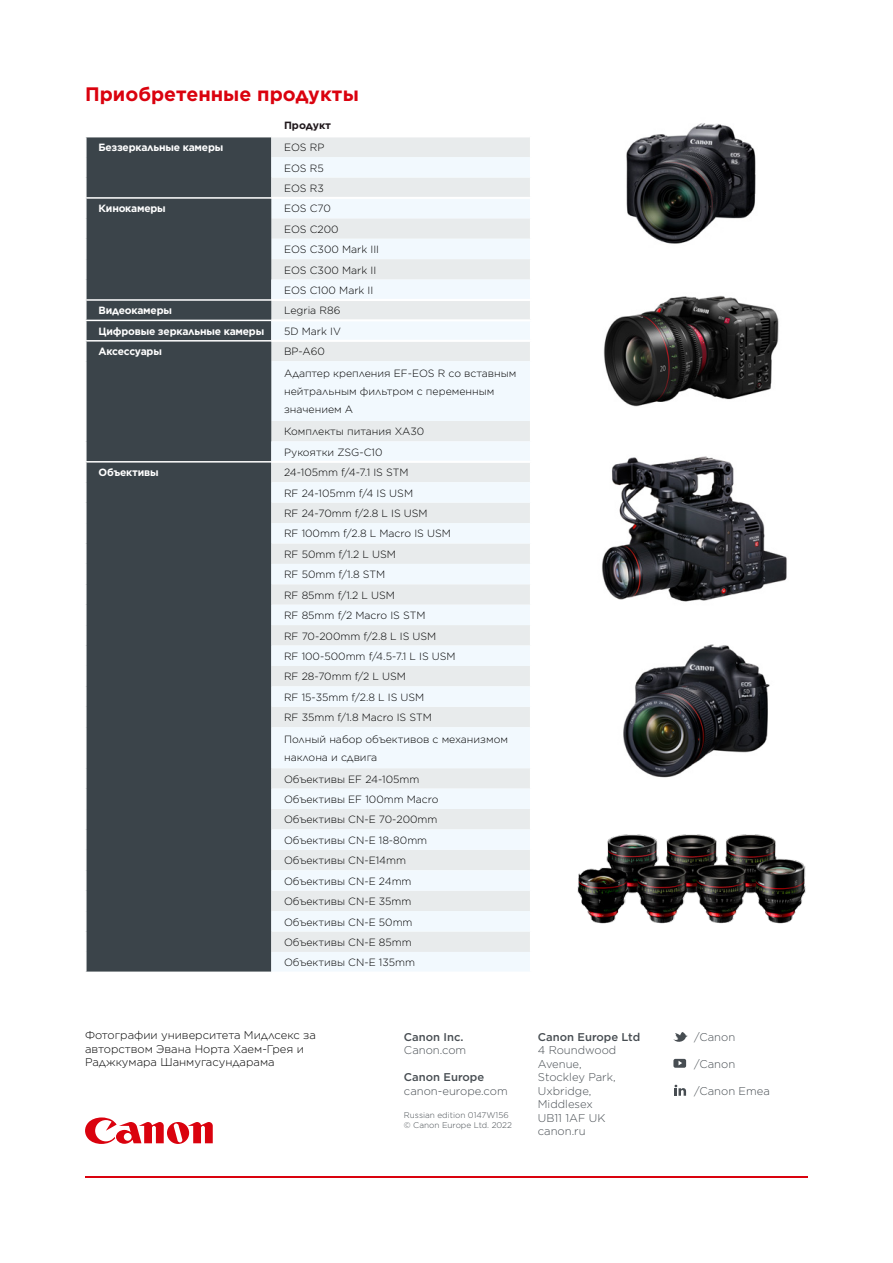
<style>
.page{position:relative;width:893px;height:1263px;background:#fff}
.page>*{position:absolute;margin:0;border:0;box-sizing:border-box;transform-origin:0 0}
.t1{font:700 19.5px "Gotham";color:#da020e}
.t2{font:300 11.25px/13.5px "Gotham";color:#474d52}
.t3{font:300 11.25px/13.5px "Gotham";color:#000}
.t4{font:500 11.25px "Gotham";color:#474d52}
.t5{font:300 10.5px/20.4px "Gotham";color:#000}
.t6{font:700 10.5px "Gotham";letter-spacing:-.02em;color:#fff}
.t7{font:700 10.5px "Gotham";letter-spacing:-.005em;color:#20181c}
.t8{font:300 8.25px/9.9px "Gotham";color:#474d52}
</style>
<div class="page">
<svg style="left:85px;top:1117px;width:128px;height:27px"></svg>
<hr style="left:85px;top:1176px;width:723px;height:2px;background:#da020e">
<svg style="left:673px;top:1032px;width:14px;height:10px"></svg>
<svg style="left:674px;top:1085px;width:12px;height:11px"></svg>
<svg style="left:673px;top:1059px;width:13px;height:9px"></svg>
<img style="left:602px;top:456px;width:185px;height:146px">
<img style="left:577px;top:834px;width:229px;height:90px">
<div style="left:87px;top:137px;width:184px;height:834px;background:#3b444a"></div>
<div style="left:271px;top:137px;width:259px;height:20px;background:#e8ebec"></div>
<svg style="left:271px;top:157px;width:259px;height:814px;fill:#f2f9fd"></svg>
<div style="left:87px;top:199px;width:184px;height:262px;background:#3b444a"></div>
<svg style="left:271px;top:280px;width:259px;height:181px;fill:#f2f9fe"></svg>
<svg style="left:86px;top:463px;width:1px;height:19px"></svg>
<svg style="left:86px;top:952px;width:1px;height:19px"></svg>
<hr style="left:271px;top:461px;width:261px;height:2px;background:#fff">
<hr style="left:271px;top:197px;width:261px;height:2px;background:#fff">
<hr style="left:271px;top:319px;width:261px;height:2px;background:#fff">
<svg style="left:86px;top:199px;width:1px;height:19px"></svg>
<hr style="left:85px;top:197px;width:186px;height:2px;background:#fff">
<hr style="left:85px;top:299px;width:186px;height:2px;background:#fff">
<hr style="left:85px;top:320px;width:186px;height:1px;background:#fff">
<svg style="left:85px;top:280px;width:2px;height:81px"></svg>
<hr style="left:85px;top:340px;width:186px;height:2px;background:#fff">
<hr style="left:85px;top:461px;width:186px;height:2px;background:#fff">
<hr style="left:271px;top:340px;width:261px;height:2px;background:#fff">
<hr style="left:271px;top:299px;width:261px;height:2px;background:#fff">
<img style="left:626px;top:123px;width:130px;height:121px">
<img style="left:603px;top:295px;width:176px;height:112px">
<img style="left:623px;top:644px;width:147px;height:134px">
<h1 class="t1" style="left:85px;top:81px;width:275px">Приобретенные продукты</h1>
<p class="t7" style="left:284px;top:118px;width:49px">Продукт</p>
<p class="t6" style="left:99px;top:140px;width:126px">Беззеркальные камеры</p>
<p class="t5" style="left:284px;top:137px;width:42px;text-align:justify">EOS RP EOS R5<br>EOS R3</p>
<p class="t6" style="left:99px;top:202px;width:69px">Кинокамеры</p>
<p class="t5" style="left:284px;top:198px;width:97px">EOS C70<br>EOS C200<br>EOS C300 Mark III<br>EOS C300 Mark II<br>EOS C100 Mark II</p>
<p class="t6" style="left:99px;top:304px;width:75px">Видеокамеры</p>
<p class="t5" style="left:284px;top:300px;width:58px">Legria R86</p>
<p class="t6" style="left:99px;top:324px;width:167px">Цифровые зеркальные камеры</p>
<p class="t5" style="left:284px;top:321px;width:58px">5D Mark IV</p>
<p class="t6" style="left:99px;top:344px;width:65px">Аксессуары</p>
<p class="t5" style="left:284px;top:340px;width:234px;line-height:22px">BP-A60<br>Адаптер крепления EF-EOS R со вставным</p>
<p class="t5" style="left:284px;top:382px;width:212px;line-height:18px">нейтральным фильтром с переменным значением A</p>
<p class="t5" style="left:284px;top:421px;width:142px">Комплекты питания XA30<br>Рукоятки ZSG-C10</p>
<p class="t6" style="left:99px;top:465px;width:62px">Объективы</p>
<p class="t5" style="left:284px;top:462px;width:173px">24-105mm f/4-7.1 IS STM<br>RF 24-105mm f/4 IS USM<br>RF 24-70mm f/2.8 L IS USM<br>RF 100mm f/2.8 L Macro IS USM<br>RF 50mm f/1.2 L USM<br>RF 50mm f/1.8 STM<br>RF 85mm f/1.2 L USM<br>RF 85mm f/2 Macro IS STM<br>RF 70-200mm f/2.8 L IS USM<br>RF 100-500mm f/4.5-7.1 L IS USM<br>RF 28-70mm f/2 L USM<br>RF 15-35mm f/2.8 L IS USM<br>RF 35mm f/1.8 Macro IS STM</p>
<p class="t5" style="left:284px;top:730px;width:225px;line-height:18px">Полный набор объективов с механизмом наклона и сдвига</p>
<p class="t5" style="left:284px;top:768px;width:156px">Объективы EF 24-105mm<br>Объективы EF 100mm Macro<br>Объективы CN-E 70-200mm<br>Объективы CN-E 18-80mm<br>Объективы CN-E14mm<br>Объективы CN-E 24mm<br>Объективы CN-E 35mm<br>Объективы CN-E 50mm<br>Объективы CN-E 85mm<br>Объективы CN-E 135mm</p>
<p class="t3" style="left:85px;top:1028px;width:232px">Фотографии университета Мидлсекс за авторством Эвана Норта Хаем-Грея и<br>Раджкумара Шанмугасундарама</p>
<p class="t4" style="left:404px;top:1029px;width:61px">Canon Inc.</p>
<p class="t2" style="left:404px;top:1043px;width:64px">Canon.com</p>
<p class="t4" style="left:404px;top:1070px;width:82px">Canon Europe</p>
<p class="t2" style="left:404px;top:1084px;width:105px">canon-europe.com</p>
<p class="t8" style="left:404px;top:1110px;width:110px">Russian edition 0147W156 © Canon Europe Ltd. 2022</p>
<p class="t4" style="left:538px;top:1029px;width:104px">Canon Europe Ltd</p>
<p class="t2" style="left:538px;top:1043px;width:80px">4 Roundwood<br>Avenue,<br>Stockley Park,<br>Uxbridge,<br>Middlesex<br>UB11 1AF UK canon.ru</p>
<p class="t2" style="left:694px;top:1030px;width:42px">/Canon</p>
<p class="t2" style="left:694px;top:1057px;width:42px">/Canon</p>
<p class="t2" style="left:694px;top:1084px;width:77px">/Canon Emea</p>
</div>
